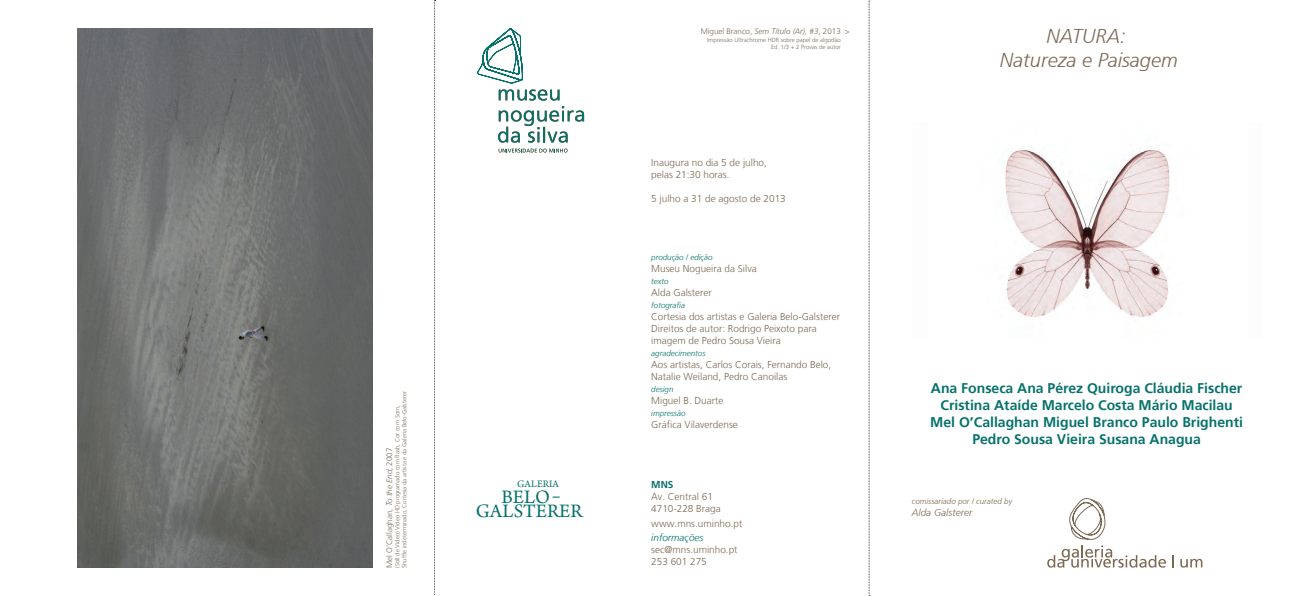
<style>
.page{position:relative;width:1304px;height:596px;background:#fff}
.page>*{position:absolute;margin:0;border:0;box-sizing:border-box;transform-origin:0 0}
.t1{font:italic 300 20px/24px "Frutiger 46";color:#7c6954;text-align:center}
.t2{font:20px "Arno Pro";color:#07726b}
.t3{font:700 14px/16.8px "Frutiger 65";color:#07726b;text-align:center}
.t4{font:10.4px "Arno Pro";color:#07726b}
.t5{font:300 10px/12px "Frutiger";color:#7c6954}
.t6{font:italic 300 10px "Frutiger 46";color:#7c6954}
.t7{font:italic 300 10px "Frutiger";color:#07726b}
.t8{font:700 10px "Frutiger";color:#07726b}
.t9{font:300 8px "Frutiger";color:#7c6954}
.t10{font:italic 300 8px "Frutiger";color:#07726b}
.t11{font:italic 300 8px "Frutiger 46";color:#7c6954}
.t12{font:300 6px/7.2px "Frutiger";color:#7c6954;text-align:right}
.s1{font-style:italic}
</style>
<div class="page">
<svg style="left:477px;top:28px;width:107px;height:124px"></svg>
<svg style="left:1172px;top:555px;width:2px;height:12px"></svg>
<svg style="left:1180px;top:558px;width:22px;height:9px"></svg>
<svg style="left:1047px;top:498px;width:119px;height:69px"></svg>
<img style="left:1005px;top:149px;width:165px;height:168px">
<img style="left:78px;top:28px;width:295px;height:539px">
<svg style="left:869px;top:0;width:1px;height:596px"></svg>
<svg style="left:434px;top:0;width:2px;height:595px"></svg>
<p class="t12" style="left:394px;top:567px;width:178px;text-align:left;rotate:-90deg">(Still de Vídeo) Vídeo HD programado com flash, Cor com Som,<br>Shuffle indeterminado, Cortesia da artista e da Galeria Belo-Galsterer</p>
<p class="t9" style="left:385px;top:567px;width:122px;rotate:-90deg">Mel O’Callaghan, <span class="s1">To the End</span>, 2007</p>
<p class="t4" style="left:517px;top:478px;width:43px">GALERIA</p>
<h1 class="t2" style="left:501px;top:485px;width:50px">BELO</h1>
<h1 class="t2" style="left:476px;top:499px;width:108px">GALSTERER</h1>
<p class="t9" style="left:701px;top:27px;width:142px">Miguel Branco, <span class="s1">Sem Título (Ar), #3</span>, 2013</p>
<p class="t12" style="left:707px;top:36px;width:135px">Impressão Ultrachrome HDR sobre papel de algodão<br>Ed. 1/3 + 2 Provas de autor</p>
<p class="t9" style="left:845px;top:27px;width:6px">&gt;</p>
<p class="t5" style="left:651px;top:157px;width:117px">Inaugura no dia 5 de julho, pelas 21:30 horas.</p>
<p class="t5" style="left:651px;top:193px;width:136px">5 julho a 31 de agosto de 2013</p>
<p class="t10" style="left:651px;top:253px;width:63px">produção / edição</p>
<p class="t5" style="left:651px;top:263px;width:107px">Museu Nogueira da Silva</p>
<p class="t10" style="left:651px;top:277px;width:19px">texto</p>
<p class="t5" style="left:651px;top:287px;width:62px">Alda Galsterer</p>
<p class="t10" style="left:651px;top:301px;width:35px">fotografia</p>
<p class="t5" style="left:651px;top:311px;width:190px">Cortesia dos artistas e Galeria Belo-Galsterer<br>Direitos de autor: Rodrigo Peixoto para imagem de Pedro Sousa Vieira</p>
<p class="t10" style="left:651px;top:349px;width:56px">agradecimentos</p>
<p class="t5" style="left:651px;top:359px;width:182px">Aos artistas, Carlos Corais, Fernando Belo,<br>Natalie Weiland, Pedro Canoilas</p>
<p class="t10" style="left:651px;top:385px;width:24px">design</p>
<p class="t5" style="left:651px;top:395px;width:74px">Miguel B. Duarte</p>
<p class="t10" style="left:651px;top:409px;width:36px">impressão</p>
<p class="t5" style="left:651px;top:419px;width:88px">Gráfica Vilaverdense</p>
<p class="t8" style="left:651px;top:478px;width:24px">MNS</p>
<p class="t5" style="left:651px;top:491px;width:71px">Av. Central 61<br>4710-228 Braga</p>
<p class="t5" style="left:651px;top:517px;width:93px">www.mns.uminho.pt</p>
<p class="t7" style="left:651px;top:531px;width:54px">informações</p>
<p class="t5" style="left:651px;top:543px;width:88px">sec@mns.uminho.pt<br>253 601 275</p>
<h1 class="t1" style="left:1000px;top:25px;width:179px">NATURA:<br>Natureza e Paisagem</h1>
<h2 class="t3" style="left:930px;top:380px;width:314px">Ana Fonseca Ana Pérez Quiroga Cláudia Fischer Cristina Ataíde Marcelo Costa Mário Macilau Mel O’Callaghan Miguel Branco Paulo Brighenti Pedro Sousa Vieira Susana Anagua</h2>
<p class="t11" style="left:912px;top:496px;width:102px">comissariado por / curated by</p>
<p class="t6" style="left:912px;top:506px;width:62px">Alda Galsterer</p>
</div>
